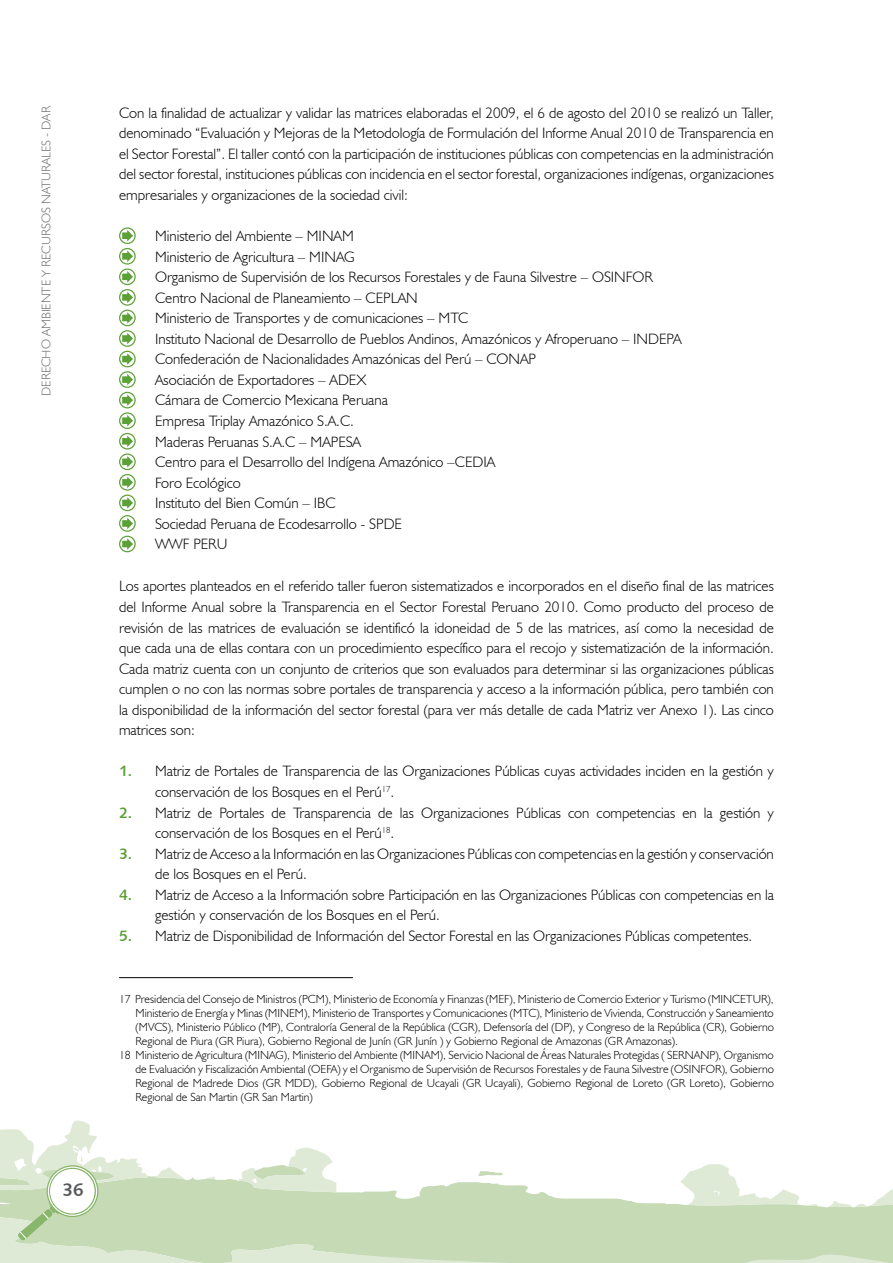
<style>
.page{position:relative;width:893px;height:1263px;background:#fff}
.page>*{position:absolute;margin:0;border:0;box-sizing:border-box;transform-origin:0 0}
.t1{font:18px "Humanist 531 BT Bold A";color:#58595b}
.t2{font:300 15px/20.5px "Humanist 521 BT";color:#000}
.t3{font:300 12.6px "Humanist 521 BT";color:#6d6e71}
.t4{font:300 11.7px "Humanist 521 BT";color:#000}
.s1{font-family:"Humanist 531 BT Bold A";font-weight:400;color:#5ca038}
</style>
<div class="page">
<svg style="left:0;top:1120px;width:893px;height:143px"></svg>
<div style="left:50px;top:1169px;width:44px;height:44px;background:#fff;border-radius:50%"></div>
<svg style="left:122px;top:230px;width:11px;height:12px"></svg>
<div style="left:119px;top:227px;width:17px;height:17px;border:1px solid #5ca038;border-radius:50%"></div>
<svg style="left:122px;top:250px;width:11px;height:12px"></svg>
<div style="left:119px;top:248px;width:17px;height:17px;border:1px solid #5ca038;border-radius:50%"></div>
<svg style="left:122px;top:271px;width:11px;height:12px"></svg>
<div style="left:119px;top:268px;width:17px;height:17px;border:1px solid #5ca038;border-radius:50%"></div>
<svg style="left:122px;top:292px;width:11px;height:11px"></svg>
<div style="left:119px;top:289px;width:17px;height:17px;border:1px solid #5ca038;border-radius:50%"></div>
<svg style="left:122px;top:312px;width:11px;height:12px"></svg>
<div style="left:119px;top:310px;width:17px;height:16px;border:1px solid #5ca038;border-radius:50%"></div>
<svg style="left:122px;top:333px;width:11px;height:11px"></svg>
<div style="left:119px;top:330px;width:17px;height:17px;border:1px solid #5ca038;border-radius:50%"></div>
<svg style="left:122px;top:353px;width:11px;height:12px"></svg>
<div style="left:119px;top:351px;width:17px;height:16px;border:1px solid #5ca038;border-radius:50%"></div>
<svg style="left:122px;top:374px;width:11px;height:11px"></svg>
<div style="left:119px;top:371px;width:17px;height:17px;border:1px solid #5ca038;border-radius:50%"></div>
<svg style="left:122px;top:394px;width:11px;height:12px"></svg>
<div style="left:119px;top:392px;width:17px;height:16px;border:1px solid #5ca038;border-radius:50%"></div>
<svg style="left:122px;top:415px;width:11px;height:11px"></svg>
<div style="left:119px;top:412px;width:17px;height:17px;border:1px solid #5ca038;border-radius:50%"></div>
<svg style="left:122px;top:435px;width:11px;height:12px"></svg>
<div style="left:119px;top:433px;width:17px;height:16px;border:1px solid #5ca038;border-radius:50%"></div>
<svg style="left:122px;top:456px;width:11px;height:12px"></svg>
<div style="left:119px;top:453px;width:17px;height:17px;border:1px solid #5ca038;border-radius:50%"></div>
<svg style="left:122px;top:477px;width:11px;height:11px"></svg>
<div style="left:119px;top:474px;width:17px;height:17px;border:1px solid #5ca038;border-radius:50%"></div>
<svg style="left:122px;top:497px;width:11px;height:12px"></svg>
<div style="left:119px;top:495px;width:17px;height:16px;border:1px solid #5ca038;border-radius:50%"></div>
<svg style="left:122px;top:518px;width:11px;height:11px"></svg>
<div style="left:119px;top:515px;width:17px;height:17px;border:1px solid #5ca038;border-radius:50%"></div>
<svg style="left:122px;top:538px;width:11px;height:12px"></svg>
<div style="left:119px;top:536px;width:17px;height:16px;border:1px solid #5ca038;border-radius:50%"></div>
<hr style="left:119px;top:977px;width:234px;height:1px;background:#000">
<p class="t3" style="left:39px;top:396px;width:291px;rotate:-90deg">DERECHO AMBIENTE Y RECURSOS NATURALES - DAR</p>
<p class="t1" style="left:62px;top:1179px;width:23px">36</p>
<p class="t2" style="left:119px;top:102px;width:656px;text-align:justify">Con la finalidad de actualizar y validar las matrices elaboradas el 2009, el 6 de agosto del 2010 se realizó un Taller, denominado “Evaluación y Mejoras de la Metodología de Formulación del Informe Anual 2010 de Transparencia en el Sector Forestal”. El taller contó con la participación de instituciones públicas con competencias en la administración del sector forestal, instituciones públicas con incidencia en el sector forestal, organizaciones indígenas, organizaciones empresariales y organizaciones de la sociedad civil:</p>
<p class="t2" style="left:155px;top:225px;width:528px">Ministerio del Ambiente – MINAM<br>Ministerio de Agricultura – MINAG<br>Organismo de Supervisión de los Recursos Forestales y de Fauna Silvestre – OSINFOR Centro Nacional de Planeamiento – CEPLAN<br>Ministerio de Transportes y de comunicaciones – MTC<br>Instituto Nacional de Desarrollo de Pueblos Andinos, Amazónicos y Afroperuano – INDEPA Confederación de Nacionalidades Amazónicas del Perú – CONAP<br>Asociación de Exportadores – ADEX<br>Cámara de Comercio Mexicana Peruana<br>Empresa Triplay Amazónico S.A.C.<br>Maderas Peruanas S.A.C – MAPESA<br>Centro para el Desarrollo del Indígena Amazónico –CEDIA<br>Foro Ecológico<br>Instituto del Bien Común – IBC<br>Sociedad Peruana de Ecodesarrollo - SPDE<br>WWF PERU</p>
<p class="t2" style="left:119px;top:576px;width:656px;text-align:justify">Los aportes planteados en el referido taller fueron sistematizados e incorporados en el diseño final de las matrices del Informe Anual sobre la Transparencia en el Sector Forestal Peruano 2010. Como producto del proceso de revisión de las matrices de evaluación se identificó la idoneidad de 5 de las matrices, así como la necesidad de que cada una de ellas contara con un procedimiento específico para el recojo y sistematización de la información.<br>Cada matriz cuenta con un conjunto de criterios que son evaluados para determinar si las organizaciones públicas cumplen o no con las normas sobre portales de transparencia y acceso a la información pública, pero también con la disponibilidad de la información del sector forestal (para ver más detalle de cada Matriz ver Anexo 1). Las cinco matrices son:</p>
<p class="t2" style="left:155px;top:761px;width:620px;text-indent:-36px"><span class="s1">1.</span> Matriz de Portales de Transparencia de las Organizaciones Públicas cuyas actividades inciden en la gestión y conservación de los Bosques en el Perú<sup>17</sup>.</p>
<p class="t2" style="left:155px;top:802px;width:620px;text-indent:-36px"><span class="s1">2.</span> Matriz de Portales de Transparencia de las Organizaciones Públicas con competencias en la gestión y conservación de los Bosques en el Perú<sup>18</sup>.</p>
<p class="t2" style="left:155px;top:843px;width:620px;text-indent:-36px"><span class="s1">3.</span> Matriz de Acceso a la Información en las Organizaciones Públicas con competencias en la gestión y conservación de los Bosques en el Perú.</p>
<p class="t2" style="left:155px;top:884px;width:620px;text-indent:-36px"><span class="s1">4.</span> Matriz de Acceso a la Información sobre Participación en las Organizaciones Públicas con competencias en la gestión y conservación de los Bosques en el Perú.</p>
<p class="t2" style="left:119px;top:925px;width:635px"><span class="s1">5.</span> Matriz de Disponibilidad de Información del Sector Forestal en las Organizaciones Públicas competentes.</p>
<p class="t4" style="left:119px;top:992px;width:656px">17 Presidencia del Consejo de Ministros (PCM), Ministerio de Economía y Finanzas (MEF), Ministerio de Comercio Exterior y Turismo (MINCETUR),</p>
<p class="t4" style="left:136px;top:1006px;width:640px">Ministerio de Energía y Minas (MINEM), Ministerio de Transportes y Comunicaciones (MTC), Ministerio de Vivienda, Construcción y Saneamiento</p>
<p class="t4" style="left:136px;top:1020px;width:640px">(MVCS), Ministerio Público (MP), Contraloría General de la República (CGR), Defensoría del (DP), y Congreso de la República (CR), Gobierno</p>
<p class="t4" style="left:136px;top:1034px;width:544px">Regional de Piura (GR Piura), Gobierno Regional de Junín (GR Junín ) y Gobierno Regional de Amazonas (GR Amazonas).</p>
<p class="t4" style="left:119px;top:1048px;width:656px">18 Ministerio de Agricultura (MINAG), Ministerio del Ambiente (MINAM), Servicio Nacional de Áreas Naturales Protegidas ( SERNANP), Organismo</p>
<p class="t4" style="left:136px;top:1062px;width:640px">de Evaluación y Fiscalización Ambiental (OEFA) y el Organismo de Supervisión de Recursos Forestales y de Fauna Silvestre (OSINFOR), Gobierno</p>
<p class="t4" style="left:136px;top:1076px;width:640px">Regional de Madrede Dios (GR MDD), Gobierno Regional de Ucayali (GR Ucayali), Gobierno Regional de Loreto (GR Loreto), Gobierno</p>
<p class="t4" style="left:136px;top:1090px;width:179px">Regional de San Martin (GR San Martin)</p>
</div>
